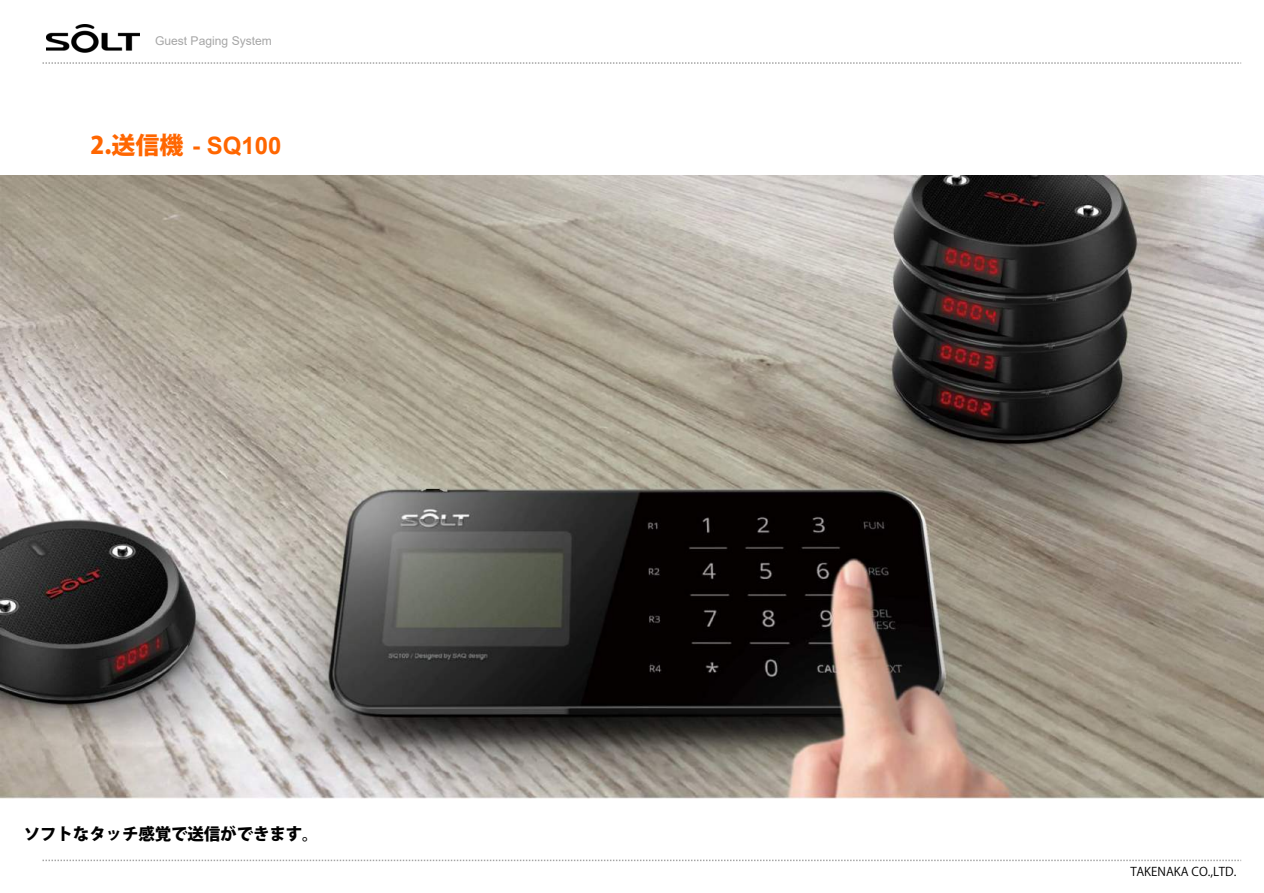
<style>
.page{position:relative;width:1264px;height:893px;background:#fff}
.page>*{position:absolute;margin:0;border:0;box-sizing:border-box;transform-origin:0 0}
.t1{font:700 24px "Arial";color:#f60}
.t2{font:800 16.5px "Koz Go Pr 6 N";letter-spacing:-.01em;color:#000}
.t3{font:12px "Arial";color:#a6a6a6}
.t4{font:12px "Koz Go Pr 6 N";color:#000}
.s1{font-family:"Koz Go Pr 6 N";font-weight:800}
</style>
<div class="page">
<img style="left:46px;top:24px;width:94px;height:29px">
<svg style="left:42px;top:62px;width:1197px;height:2px"></svg>
<svg style="left:42px;top:860px;width:1197px;height:1px"></svg>
<img style="left:0;top:175px;width:1263px;height:624px">
<p class="t3" style="left:155px;top:32px;width:118px">Guest Paging System</p>
<h1 class="t1" style="left:91px;top:128px;width:192px"><span class="s1">2.送信機</span> - SQ100</h1>
<p class="t2" style="left:24px;top:825px;width:296px">ソフトなタッチ感覚で送信ができます。</p>
<p class="t4" style="left:1130px;top:865px;width:107px">TAKENAKA CO.,LTD.</p>
</div>
